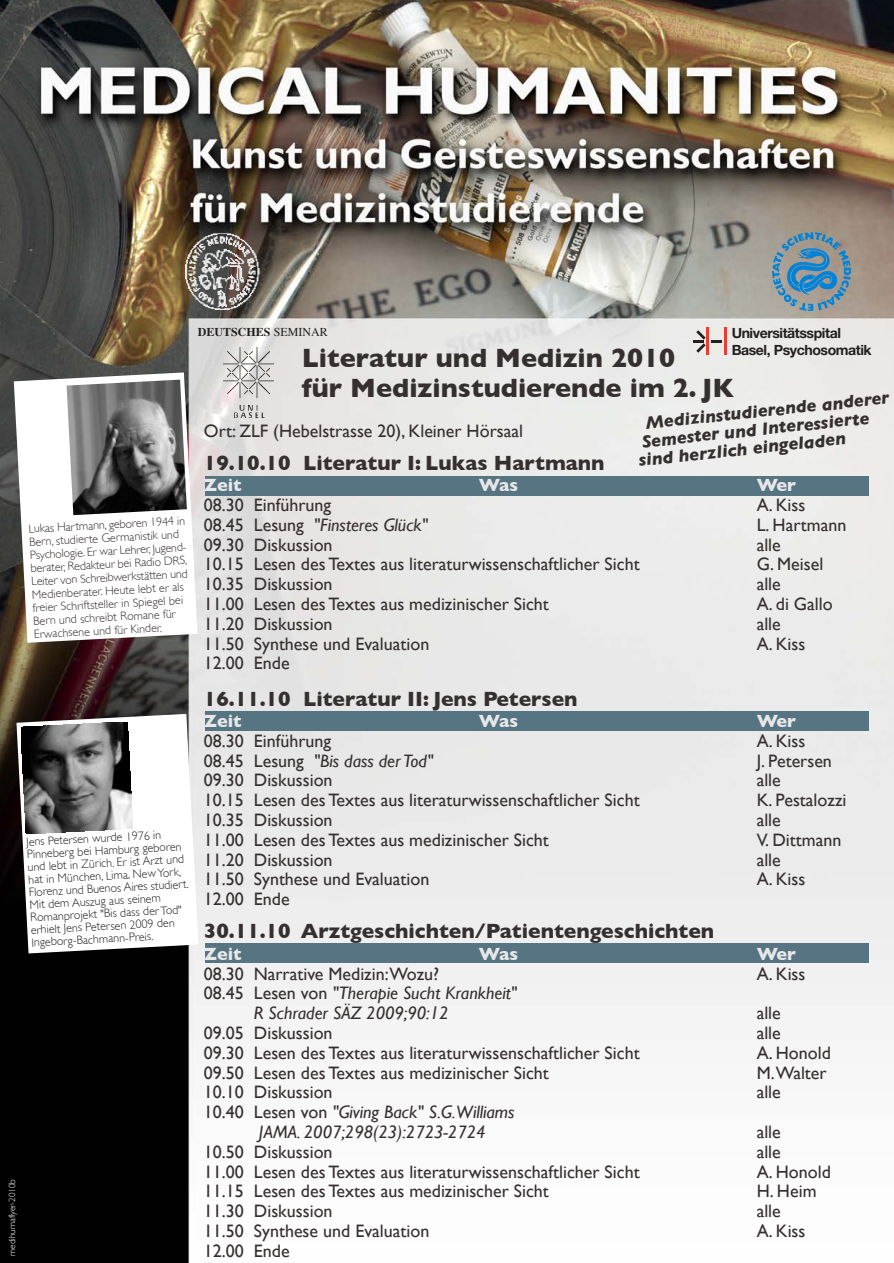
<style>
.page{position:relative;width:894px;height:1263px;background:#fff}
.page>*{position:absolute;margin:0;border:0;box-sizing:border-box;transform-origin:0 0}
.t1{font:700 27px/29.7px "Gill Sans";color:#35302f}
.t2{font:700 21px "Gill Sans";color:#35302f}
.t3{font:18px "Gill Sans";color:#35302f}
.t4{font:italic 18px/19.8px "Gill Sans";color:#35302f}
.t5{font:italic 700 18px/18px "Gill Sans";color:#35302f}
.t6{font:700 18px "Gill Sans";color:#e7e7e7}
.t7{font:700 14.1px/17.2px "Helvetica Neue";letter-spacing:-.03em;color:#231f20}
.t8{font:300 12px/13.2px "Gill Sans";color:#35302f}
.t9{font:300 12px/12.6px "Gill Sans";color:#231f20}
.t10{font:700 12px "Times";color:#231f20}
.t11{font:300 9px "Gill Sans";color:#fff}
.s1{font-weight:400}
.s2{font-style:normal}
</style>
<div class="page">
<img style="left:0;top:0;width:894px;height:1263px">
<svg style="left:693px;top:330px;width:29px;height:23px"></svg>
<hr style="left:724px;top:328px;width:3px;height:27px;background:#ee3b32">
<hr style="left:706px;top:328px;width:3px;height:27px;background:#ee3b32">
<svg style="left:14px;top:372px;width:184px;height:271px"></svg>
<img style="left:66px;top:379px;width:121px;height:136px">
<svg style="left:16px;top:714px;width:182px;height:239px"></svg>
<img style="left:21px;top:722px;width:112px;height:112px">
<div style="left:205px;top:476px;width:663px;height:20px;background:#577482"></div>
<div style="left:205px;top:711px;width:663px;height:20px;background:#577482"></div>
<div style="left:205px;top:944px;width:663px;height:19px;background:#577482"></div>
<img style="left:185px;top:233px;width:76px;height:77px">
<img style="left:223px;top:347px;width:51px;height:71px">
<img style="left:772px;top:232px;width:79px;height:78px">
<p class="t8" style="left:28px;top:522px;width:160px;rotate:-3deg">Lukas Hartmann, geboren 1944 in Bern, studierte Germanistik und Psychologie. Er war Lehrer, Jugend&shy;berater, Redakteur bei Radio DRS, Leiter von Schreibwerkstätten und Medienberater. Heute lebt er als freier Schriftsteller in Spiegel bei Bern und schreibt Romane für Erwachsene und für Kinder.</p>
<p class="t9" style="left:26px;top:836px;width:162px;rotate:-3deg">Jens Petersen wurde 1976 in<br>Pinneberg bei Hamburg geboren und lebt in Zürich. Er ist Arzt und hat in München, Lima, New York,<br>Florenz und Buenos Aires studiert.<br>Mit dem Auszug aus seinem<br>Romanprojekt "Bis dass der Tod" erhielt Jens Petersen 2009 den<br>Ingeborg-Bachmann-Preis.</p>
<p class="t11" style="left:7px;top:1256px;width:78px;rotate:-90deg">medihumaflyer-2010b</p>
<p class="t7" style="left:732px;top:325px;width:142px">Universitätsspital<br>Basel, Psychosomatik</p>
<p class="t10" style="left:198px;top:327px;width:131px">DEUTSCHES <span class="s1">SEMINAR</span></p>
<h1 class="t1" style="left:302px;top:343px;width:434px">Literatur und Medizin 2010<br>für Medizinstudierende im 2. JK</h1>
<p class="t3" style="left:204px;top:420px;width:321px">Ort: ZLF (Hebelstrasse 20), Kleiner Hörsaal</p>
<p class="t2" style="left:204px;top:450px;width:402px">19.10.10 Literatur I: Lukas Hartmann</p>
<p class="t6" style="left:204px;top:475px;width:39px">Zeit</p>
<p class="t6" style="left:479px;top:475px;width:41px">Was</p>
<p class="t6" style="left:757px;top:475px;width:41px">Wer</p>
<p class="t3" style="left:204px;top:494px;width:129px">08.30 Einführung</p>
<p class="t3" style="left:757px;top:494px;width:50px">A. Kiss</p>
<p class="t4" style="left:204px;top:515px;width:226px"><span class="s2">08.45 Lesung</span> "Finsteres Glück"</p>
<p class="t3" style="left:757px;top:514px;width:91px">L. Hartmann</p>
<p class="t3" style="left:204px;top:534px;width:130px">09.30 Diskussion</p>
<p class="t3" style="left:757px;top:534px;width:26px">alle</p>
<p class="t3" style="left:204px;top:554px;width:437px">10.15 Lesen des Textes aus literaturwissenschaftlicher Sicht</p>
<p class="t3" style="left:757px;top:554px;width:68px">G. Meisel</p>
<p class="t3" style="left:204px;top:574px;width:130px">10.35 Diskussion</p>
<p class="t3" style="left:757px;top:574px;width:26px">alle</p>
<p class="t3" style="left:204px;top:593px;width:347px">11.00 Lesen des Textes aus medizinischer Sicht</p>
<p class="t3" style="left:757px;top:593px;width:78px">A. di Gallo</p>
<p class="t3" style="left:204px;top:613px;width:130px">11.20 Diskussion</p>
<p class="t3" style="left:757px;top:613px;width:26px">alle</p>
<p class="t3" style="left:204px;top:633px;width:227px">11.50 Synthese und Evaluation</p>
<p class="t3" style="left:757px;top:633px;width:50px">A. Kiss</p>
<p class="t3" style="left:204px;top:653px;width:87px">12.00 Ende</p>
<p class="t2" style="left:204px;top:686px;width:375px">16.11.10 Literatur II: Jens Petersen</p>
<p class="t6" style="left:204px;top:710px;width:39px">Zeit</p>
<p class="t6" style="left:479px;top:710px;width:41px">Was</p>
<p class="t6" style="left:757px;top:710px;width:41px">Wer</p>
<p class="t3" style="left:204px;top:730px;width:129px">08.30 Einführung</p>
<p class="t3" style="left:757px;top:730px;width:50px">A. Kiss</p>
<p class="t4" style="left:204px;top:751px;width:231px"><span class="s2">08.45 Lesung</span> "Bis dass der Tod"</p>
<p class="t3" style="left:757px;top:750px;width:77px">J. Petersen</p>
<p class="t3" style="left:204px;top:770px;width:130px">09.30 Diskussion</p>
<p class="t3" style="left:757px;top:770px;width:26px">alle</p>
<p class="t3" style="left:204px;top:790px;width:437px">10.15 Lesen des Textes aus literaturwissenschaftlicher Sicht</p>
<p class="t3" style="left:757px;top:790px;width:91px">K. Pestalozzi</p>
<p class="t3" style="left:204px;top:810px;width:130px">10.35 Diskussion</p>
<p class="t3" style="left:757px;top:810px;width:26px">alle</p>
<p class="t3" style="left:204px;top:829px;width:347px">11.00 Lesen des Textes aus medizinischer Sicht</p>
<p class="t3" style="left:757px;top:829px;width:86px">V. Dittmann</p>
<p class="t3" style="left:204px;top:849px;width:130px">11.20 Diskussion</p>
<p class="t3" style="left:757px;top:849px;width:26px">alle</p>
<p class="t3" style="left:204px;top:869px;width:227px">11.50 Synthese und Evaluation</p>
<p class="t3" style="left:757px;top:869px;width:50px">A. Kiss</p>
<p class="t3" style="left:204px;top:889px;width:87px">12.00 Ende</p>
<p class="t2" style="left:204px;top:919px;width:512px">30.11.10 Arztgeschichten/Patientengeschichten</p>
<p class="t6" style="left:204px;top:943px;width:39px">Zeit</p>
<p class="t6" style="left:479px;top:943px;width:41px">Was</p>
<p class="t6" style="left:757px;top:943px;width:41px">Wer</p>
<p class="t3" style="left:204px;top:963px;width:237px">08.30 Narrative Medizin:Wozu?</p>
<p class="t3" style="left:757px;top:963px;width:50px">A. Kiss</p>
<p class="t4" style="left:254px;top:983px;width:265px;text-indent:-50px"><span class="s2">08.45 Lesen von</span> "Therapie Sucht Krankheit"<br>R Schrader SÄZ 2009;90:12</p>
<p class="t5" style="left:634px;top:415px;width:257px;text-indent:11px;rotate:-6deg">Medizinstudierende anderer<br>Semester und Interessierte sind herzlich eingeladen</p>
<p class="t3" style="left:757px;top:1003px;width:26px">alle</p>
<p class="t3" style="left:204px;top:1022px;width:130px">09.05 Diskussion</p>
<p class="t3" style="left:757px;top:1022px;width:26px">alle</p>
<p class="t3" style="left:204px;top:1042px;width:437px">09.30 Lesen des Textes aus literaturwissenschaftlicher Sicht</p>
<p class="t3" style="left:757px;top:1042px;width:76px">A. Honold</p>
<p class="t3" style="left:204px;top:1062px;width:347px">09.50 Lesen des Textes aus medizinischer Sicht</p>
<p class="t3" style="left:757px;top:1062px;width:72px">M.Walter</p>
<p class="t3" style="left:204px;top:1082px;width:130px">10.10 Diskussion</p>
<p class="t3" style="left:757px;top:1082px;width:26px">alle</p>
<p class="t4" style="left:259px;top:1102px;width:257px;text-indent:-55px"><span class="s2">10.40 Lesen von</span> "Giving Back" S.G.Williams<br>JAMA. 2007;298(23):2723-2724</p>
<p class="t3" style="left:757px;top:1121px;width:26px">alle</p>
<p class="t3" style="left:204px;top:1141px;width:130px">10.50 Diskussion</p>
<p class="t3" style="left:757px;top:1141px;width:26px">alle</p>
<p class="t3" style="left:204px;top:1161px;width:437px">11.00 Lesen des Textes aus literaturwissenschaftlicher Sicht</p>
<p class="t3" style="left:757px;top:1161px;width:76px">A. Honold</p>
<p class="t3" style="left:204px;top:1181px;width:347px">11.15 Lesen des Textes aus medizinischer Sicht</p>
<p class="t3" style="left:757px;top:1181px;width:61px">H. Heim</p>
<p class="t3" style="left:204px;top:1201px;width:130px">11.30 Diskussion</p>
<p class="t3" style="left:757px;top:1201px;width:26px">alle</p>
<p class="t3" style="left:204px;top:1220px;width:227px">11.50 Synthese und Evaluation</p>
<p class="t3" style="left:757px;top:1220px;width:50px">A. Kiss</p>
<p class="t3" style="left:204px;top:1240px;width:87px">12.00 Ende</p>
</div>
